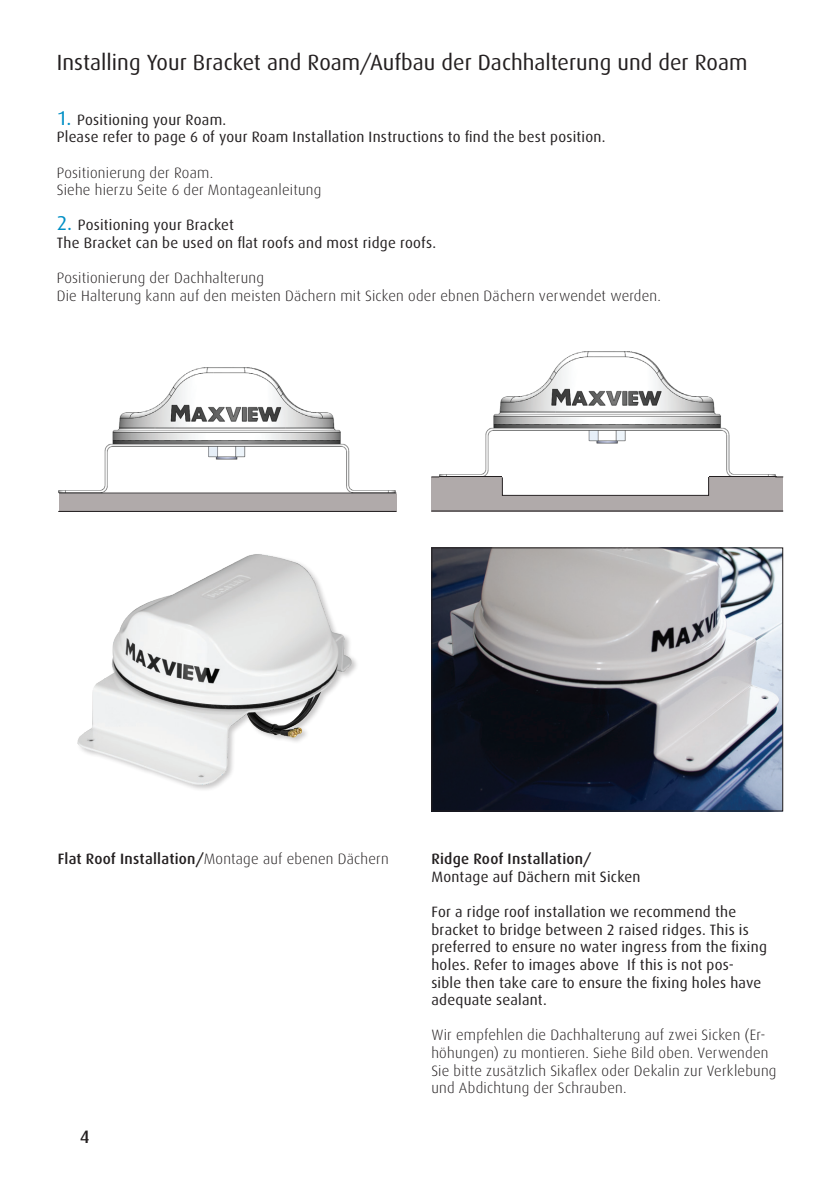
<style>
.page{position:relative;width:840px;height:1191px;background:#fff}
.page>*{position:absolute;margin:0;border:0;box-sizing:border-box;transform-origin:0 0}
.t1{font:22px "Dax";color:#231f20}
.t2{font:500 18px "Dax";color:#231f20}
.t3{font:15px/17.6px "Dax";letter-spacing:.015em;color:#231f20}
.t4{font:300 15px/17.6px "Dax";letter-spacing:.015em;color:#231f20}
.t5{font:500 15px "Dax";letter-spacing:.02em;color:#231f20}
.s1{font-size:20px;color:#008fc5}
.s2{font-weight:500}
</style>
<div class="page">
<div style="left:59px;top:492px;width:337px;height:20px;background:#b0aaaa"></div>
<img style="left:58px;top:367px;width:339px;height:126px">
<hr style="left:59px;top:492px;width:337px;height:1px;background:#231f20">
<img style="left:77px;top:554px;width:280px;height:236px">
<hr style="left:58px;top:511px;width:338px;height:1px;background:#231f20">
<div style="left:431px;top:476px;width:351px;height:36px;background:#b0aaaa"></div>
<img style="left:439px;top:351px;width:337px;height:125px">
<hr style="left:439px;top:476px;width:337px;height:1px;background:#231f20">
<img style="left:433px;top:549px;width:347px;height:260px">
<div style="left:431px;top:547px;width:351px;height:264px;border:1px solid #231f20"></div>
<div style="left:502px;top:476px;width:206px;height:19px;background:#fff"></div>
<hr style="left:431px;top:510px;width:351px;height:1px;background:#231f20">
<div style="left:501px;top:476px;width:207px;height:20px;border:1px solid #231f20"></div>
<h1 class="t1" style="left:57px;top:50px;width:691px">Installing Your Bracket and Roam/Aufbau der Dachhalterung und der Roam</h1>
<p class="t3" style="left:57px;top:111px;width:550px"><span class="s1">1.</span> Positioning your Roam.<br>Please refer to page 6 of your Roam Installation Instructions to find the best position.</p>
<p class="t4" style="left:57px;top:164px;width:266px">Positionierung der Roam.<br>Siehe hierzu Seite 6 der Montageanleitung</p>
<p class="t3" style="left:57px;top:217px;width:380px"><span class="s1">2.</span> Positioning your Bracket<br>The Bracket can be used on flat roofs and most ridge roofs.</p>
<p class="t4" style="left:57px;top:269px;width:605px">Positionierung der Dachhalterung<br>Die Halterung kann auf den meisten Dächern mit Sicken oder ebnen Dächern verwendet werden.</p>
<p class="t4" style="left:58px;top:850px;width:332px"><span class="s2">Flat Roof Installation/</span>Montage auf ebenen Dächern</p>
<p class="t2" style="left:80px;top:1127px;width:11px">4</p>
<p class="t5" style="left:431px;top:850px;width:162px">Ridge Roof Installation/</p>
<p class="t3" style="left:431px;top:868px;width:210px">Montage auf Dächern mit Sicken</p>
<p class="t3" style="left:431px;top:903px;width:337px">For a ridge roof installation we recommend the bracket to bridge between 2 raised ridges. This is preferred to ensure no water ingress from the fixing holes. Refer to images above If this is not pos&shy;sible then take care to ensure the fixing holes have adequate sealant.</p>
<p class="t4" style="left:431px;top:1026px;width:346px">Wir empfehlen die Dachhalterung auf zwei Sicken (Er&shy;höhungen) zu montieren. Siehe Bild oben. Verwenden Sie bitte zusätzlich Sikaflex oder Dekalin zur Verklebung und Abdichtung der Schrauben.</p>
</div>
